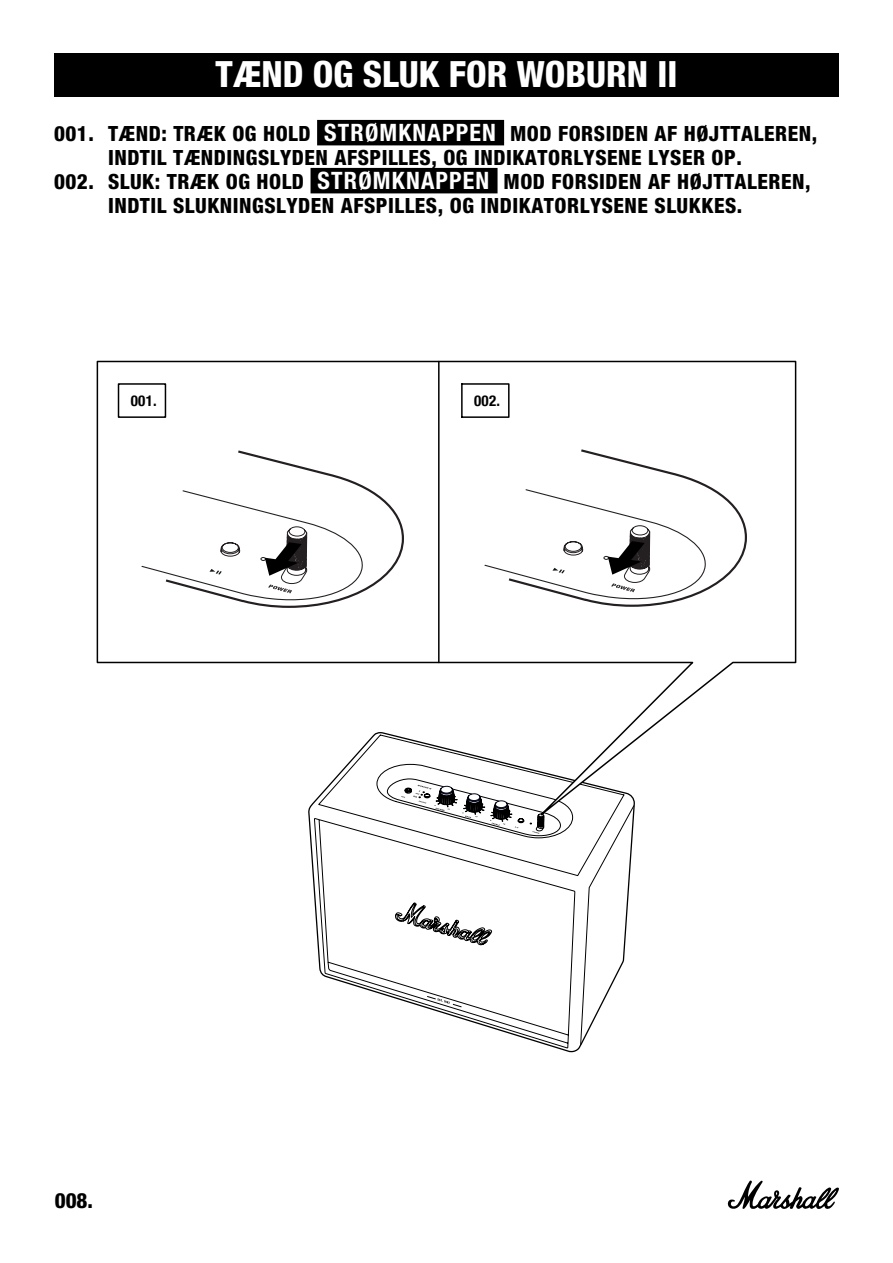
<style>
.page{position:relative;width:893px;height:1263px;background:#fff}
.page>*{position:absolute;margin:0;border:0;box-sizing:border-box;transform-origin:0 0}
.t1{font:800 condensed 36px "Helvetica Neue LT Com";color:#fff}
.t2{font:800 condensed 21px "Helvetica Neue LT Pro";letter-spacing:.025em;color:#000}
.t3{font:800 condensed 21px "Helvetica Neue LT Std";color:#000}
.t4{font:700 condensed 15px "Helvetica Neue";letter-spacing:.02em;color:#000}
.s1{font-family:"Helvetica Neue LT Std"}
.s2{font-weight:700;font-size:24px;color:#fff}
</style>
<div class="page">
<svg style="left:727px;top:1180px;width:112px;height:29px"></svg>
<div style="left:54px;top:53px;width:785px;height:44px;background:#000"></div>
<div style="left:317px;top:120px;width:187px;height:25px;background:#000"></div>
<div style="left:311px;top:168px;width:187px;height:25px;background:#000"></div>
<svg style="left:314px;top:832px;width:319px;height:217px"></svg>
<svg style="left:395px;top:902px;width:97px;height:43px"></svg>
<svg style="left:426px;top:995px;width:36px;height:13px"></svg>
<svg style="left:318px;top:832px;width:307px;height:44px"></svg>
<svg style="left:96px;top:360px;width:701px;height:472px"></svg>
<svg style="left:117px;top:360px;width:323px;height:304px"></svg>
<svg style="left:460px;top:382px;width:50px;height:37px"></svg>
<svg style="left:484px;top:448px;width:264px;height:160px"></svg>
<h1 class="t1" style="left:215px;top:52px;width:464px">TÆND OG SLUK FOR WOBURN II</h1>
<p class="t2" style="left:54px;top:121px;width:765px"><span class="s1">001.</span> TÆND: TRÆK OG HOLD <span class="s2">STRØMKNAPPEN</span> MOD FORSIDEN AF HØJTTALEREN,</p>
<p class="t2" style="left:108px;top:145px;width:635px">INDTIL TÆNDINGSLYDEN AFSPILLES, OG INDIKATORLYSENE LYSER OP.</p>
<p class="t2" style="left:54px;top:169px;width:758px"><span class="s1">002.</span> SLUK: TRÆK OG HOLD <span class="s2">STRØMKNAPPEN</span> MOD FORSIDEN AF HØJTTALEREN,</p>
<p class="t2" style="left:108px;top:193px;width:636px">INDTIL SLUKNINGSLYDEN AFSPILLES, OG INDIKATORLYSENE SLUKKES.</p>
<p class="t4" style="left:131px;top:388px;width:27px">001.</p>
<p class="t4" style="left:474px;top:388px;width:27px">002.</p>
<p class="t3" style="left:55px;top:1187px;width:40px">008.</p>
</div>
